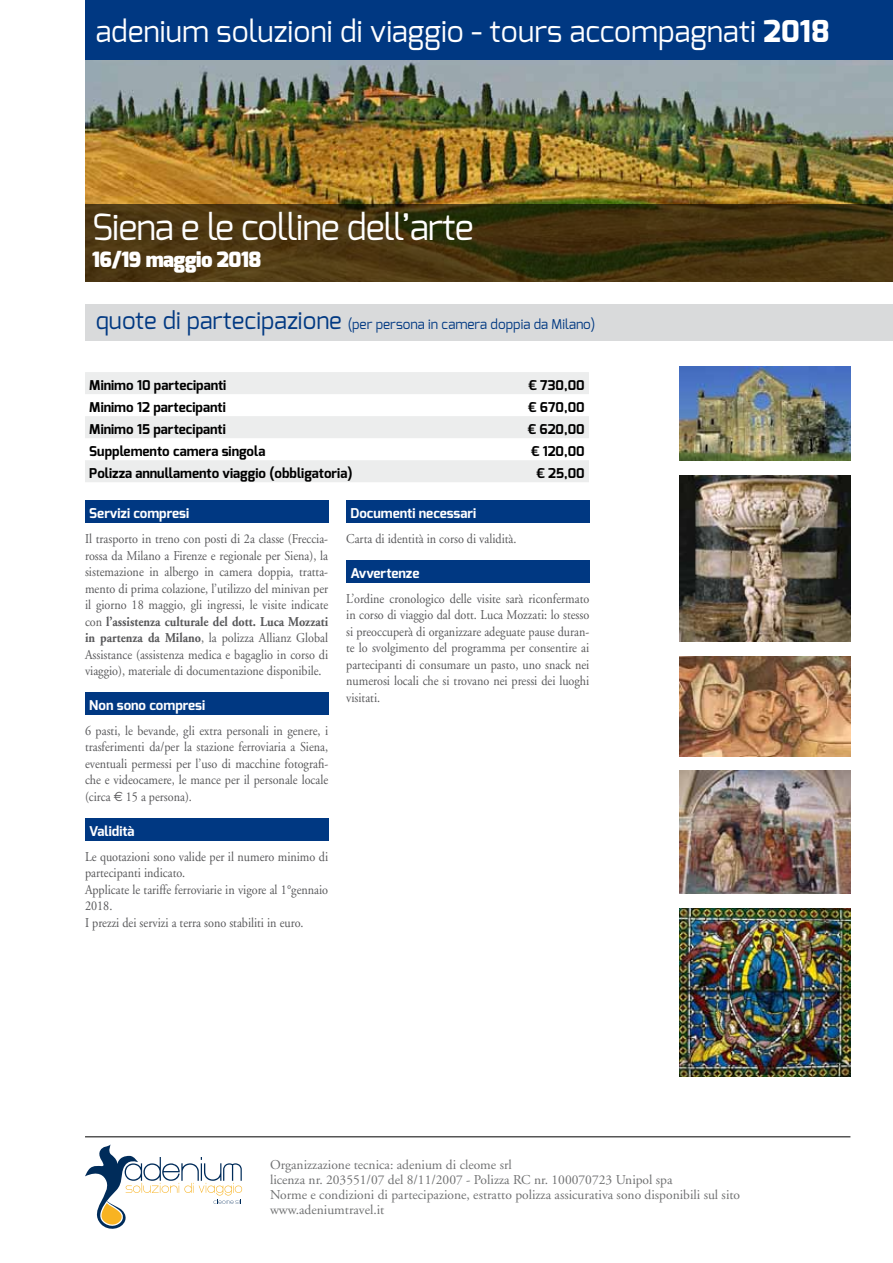
<style>
.page{position:relative;width:893px;height:1263px;background:#fff}
.page>*{position:absolute;margin:0;border:0;box-sizing:border-box;transform-origin:0 0}
.t1{font:36px "Exo";letter-spacing:-.025em;color:#fff}
.t2{font:30px "Exo";color:#fff}
.t3{font:800 26.1px/24.5px "Rotis Sans Serif";color:#707172}
.t4{font:900 21px "Exo";letter-spacing:-.025em;color:#fff}
.t5{font:13.5px/16.5px "Adobe Garamond";color:#58585a;text-align:justify;scale:.9 1}
.t6{font:13.5px/15px "Adobe Garamond";color:#707172}
.t7{font:700 13.5px "Exo";color:#000}
.t8{font:700 13.5px "Exo";color:#fff}
.t9{font:13.5px "Exo";color:#003882}
.s1{font-weight:800}
.s2{font-size:24px}
.s3{font-weight:700}
.s4{font-family:"Euro Sans"}
</style>
<div class="page">
<img style="left:85px;top:60px;width:808px;height:144px">
<div style="left:85px;top:0;width:808px;height:60px;background:#003882"></div>
<svg style="left:85px;top:204px;width:808px;height:77px;background:#43330f"></svg>
<div style="left:85px;top:304px;width:808px;height:36px;background:#d9dadb"></div>
<div style="left:85px;top:500px;width:243px;height:22px;background:#003882"></div>
<div style="left:85px;top:692px;width:243px;height:22px;background:#003882"></div>
<div style="left:85px;top:818px;width:243px;height:22px;background:#003882"></div>
<div style="left:346px;top:500px;width:243px;height:22px;background:#003882"></div>
<div style="left:346px;top:560px;width:243px;height:22px;background:#003882"></div>
<svg style="left:85px;top:372px;width:504px;height:110px;fill:#eceded"></svg>
<img style="left:679px;top:656px;width:171px;height:100px">
<img style="left:679px;top:475px;width:171px;height:167px">
<hr style="left:85px;top:1136px;width:765px;height:1px;background:#000">
<svg style="left:85px;top:1144px;width:157px;height:85px"></svg>
<img style="left:679px;top:366px;width:171px;height:95px">
<img style="left:679px;top:771px;width:171px;height:122px">
<img style="left:679px;top:908px;width:171px;height:168px">
<h2 class="t2" style="left:96px;top:12px;width:736px">adenium soluzioni di viaggio - tours accompagnati <span class="s1">2018</span></h2>
<h1 class="t1" style="left:92px;top:204px;width:383px">Siena e le colline dell’arte</h1>
<h3 class="t4" style="left:92px;top:246px;width:171px">16/19 maggio 2018</h3>
<p class="t9" style="left:96px;top:316px;width:501px"><span class="s2">quote di partecipazione</span> (per persona in camera doppia da Milano)</p>
<p class="t7" style="left:89px;top:376px;width:139px">Minimo 10 partecipanti</p>
<p class="t7" style="left:529px;top:376px;width:58px">€ 730,00</p>
<p class="t7" style="left:89px;top:398px;width:138px">Minimo 12 partecipanti</p>
<p class="t7" style="left:528px;top:398px;width:58px">€ 670,00</p>
<p class="t7" style="left:89px;top:420px;width:138px">Minimo 15 partecipanti</p>
<p class="t7" style="left:528px;top:420px;width:58px">€ 620,00</p>
<p class="t7" style="left:89px;top:442px;width:178px">Supplemento camera singola</p>
<p class="t7" style="left:531px;top:442px;width:55px">€ 120,00</p>
<p class="t7" style="left:89px;top:464px;width:265px">Polizza annullamento viaggio (obbligatoria)</p>
<p class="t7" style="left:536px;top:464px;width:50px">€ 25,00</p>
<p class="t8" style="left:89px;top:505px;width:101px">Servizi compresi</p>
<p class="t5" style="left:85px;top:531px;width:272px">Il trasporto in treno con posti di 2a classe (Freccia&shy;rossa da Milano a Firenze e regionale per Siena), la sistemazione in albergo in camera doppia, tratta&shy;mento di prima colazione, l’utilizzo del minivan per il giorno 18 maggio, gli ingressi, le visite indicate con <span class="s3">l’assistenza culturale del dott. Luca Mozzati in partenza da Milano</span>, la polizza Allianz Global Assistance (assistenza medica e bagaglio in corso di viaggio), materiale di documentazione disponibile.</p>
<p class="t8" style="left:89px;top:696px;width:117px">Non sono compresi</p>
<p class="t5" style="left:85px;top:723px;width:272px">6 pasti, le bevande, gli extra personali in genere, i trasferimenti da/per la stazione ferroviaria a Siena, eventuali permessi per l’uso di macchine fotografi&shy;che e videocamere, le mance per il personale locale (circa <span class="s4">€</span> 15 a persona).</p>
<p class="t8" style="left:89px;top:822px;width:47px">Validità</p>
<p class="t5" style="left:85px;top:849px;width:272px;text-align:left">Le quotazioni sono valide per il numero minimo di partecipanti indicato.<br>Applicate le tariffe ferroviarie in vigore al 1°gennaio 2018.<br>I prezzi dei servizi a terra sono stabiliti in euro.</p>
<p class="t8" style="left:350px;top:505px;width:127px">Documenti necessari</p>
<p class="t5" style="left:346px;top:531px;width:191px">Carta di identità in corso di validità.</p>
<p class="t8" style="left:350px;top:564px;width:71px">Avvertenze</p>
<p class="t5" style="left:346px;top:591px;width:272px">L’ordine cronologico delle visite sarà riconfermato in corso di viaggio dal dott. Luca Mozzati: lo stesso si preoccuperà di organizzare adeguate pause duran&shy;te lo svolgimento del programma per consentire ai partecipanti di consumare un pasto, uno snack nei numerosi locali che si trovano nei pressi dei luoghi visitati.</p>
<h3 class="t3" style="left:272px;top:1156px;width:215px">tours accompagnati<br>2013</h3>
<p class="t6" style="left:270px;top:1158px;width:472px">Organizzazione tecnica: adenium di cleome srl<br>licenza nr. 203551/07 del 8/11/2007 - Polizza RC nr. 100070723 Unipol spa<br>Norme e condizioni di partecipazione, estratto polizza assicurativa sono disponibili sul sito www.adeniumtravel.it</p>
</div>
